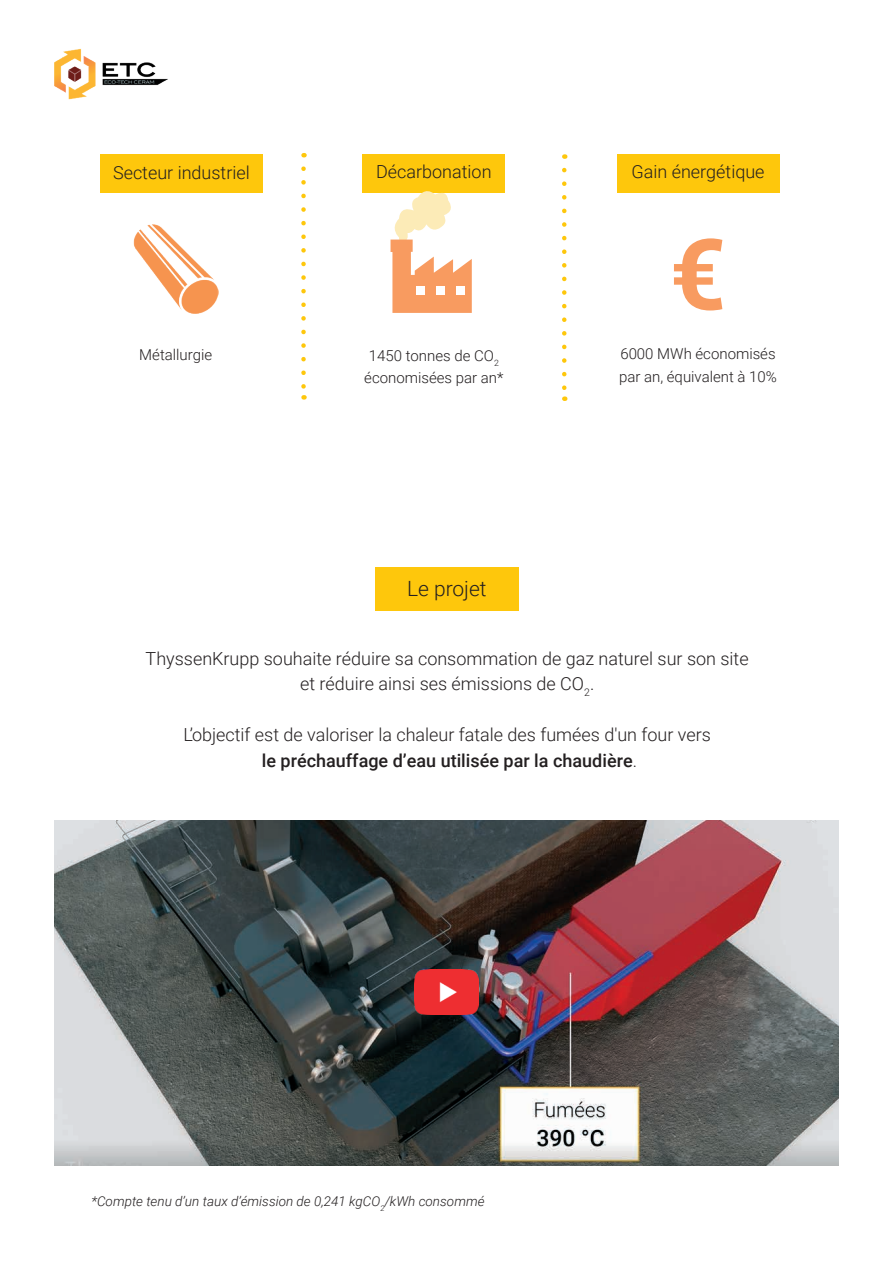
<style>
.page{position:relative;width:893px;height:1263px;background:#fff}
.page>*{position:absolute;margin:0;border:0;box-sizing:border-box;transform-origin:0 0}
.t1{font:700 98.85px "Roboto";color:#f89b60}
.t2{font:300 21px "Roboto";color:#231f20}
.t3{font:300 18px/25.5px "Roboto";color:#231f20;text-align:center}
.t4{font:300 15px/22.5px "Roboto";color:#231f20}
.t5{font:italic 300 13.5px "Roboto";color:#231f20}
.s1{font-weight:500}
</style>
<div class="page">
<div style="left:375px;top:567px;width:144px;height:44px;background:#fec70c"></div>
<img style="left:54px;top:48px;width:114px;height:52px">
<img style="left:54px;top:821px;width:785px;height:344px">
<img style="left:415px;top:970px;width:63px;height:44px">
<div style="left:101px;top:154px;width:162px;height:39px;background:#fec70c"></div>
<div style="left:617px;top:154px;width:162px;height:39px;background:#fec70c"></div>
<svg style="left:301px;top:169px;width:5px;height:231px"></svg>
<svg style="left:562px;top:170px;width:4px;height:231px"></svg>
<div style="left:363px;top:154px;width:142px;height:39px;background:#fec70c"></div>
<svg style="left:390px;top:191px;width:82px;height:122px"></svg>
<div style="left:417px;top:286px;width:8px;height:8px;background:#fff"></div>
<div style="left:436px;top:286px;width:9px;height:8px;background:#fff"></div>
<div style="left:456px;top:286px;width:9px;height:8px;background:#fff"></div>
<img style="left:134px;top:225px;width:84px;height:88px">
<p class="t3" style="left:113px;top:159px;width:138px">Secteur industriel</p>
<p class="t3" style="left:631px;top:159px;width:135px">Gain énergétique</p>
<p class="t3" style="left:376px;top:159px;width:117px">Décarbonation</p>
<p class="t4" style="left:139px;top:343px;width:75px">Métallurgie</p>
<p class="t4" style="left:364px;top:343px;width:141px;text-align:center">1450 tonnes de CO<sub>2 </sub>économisées par an*</p>
<p class="t2" style="left:407px;top:573px;width:81px">Le projet</p>
<h1 class="t1" style="left:670px;top:205px;width:58px">€</h1>
<p class="t4" style="left:619px;top:342px;width:159px">6000 MWh économisés par an, équivalent à 10%</p>
<p class="t3" style="left:146px;top:645px;width:604px">ThyssenKrupp souhaite réduire sa consommation de gaz naturel sur son site et réduire ainsi ses émissions de CO<sub>2</sub>.</p>
<p class="t3" style="left:183px;top:722px;width:529px">L’objectif est de valoriser la chaleur fatale des fumées d'un four vers <span class="s1">le préchauffage d’eau utilisée par la chaudière</span>.</p>
<p class="t5" style="left:91px;top:1192px;width:395px">*Compte tenu d’un taux d’émission de 0,241 kgCO<sub>2</sub>/kWh consommé</p>
</div>
